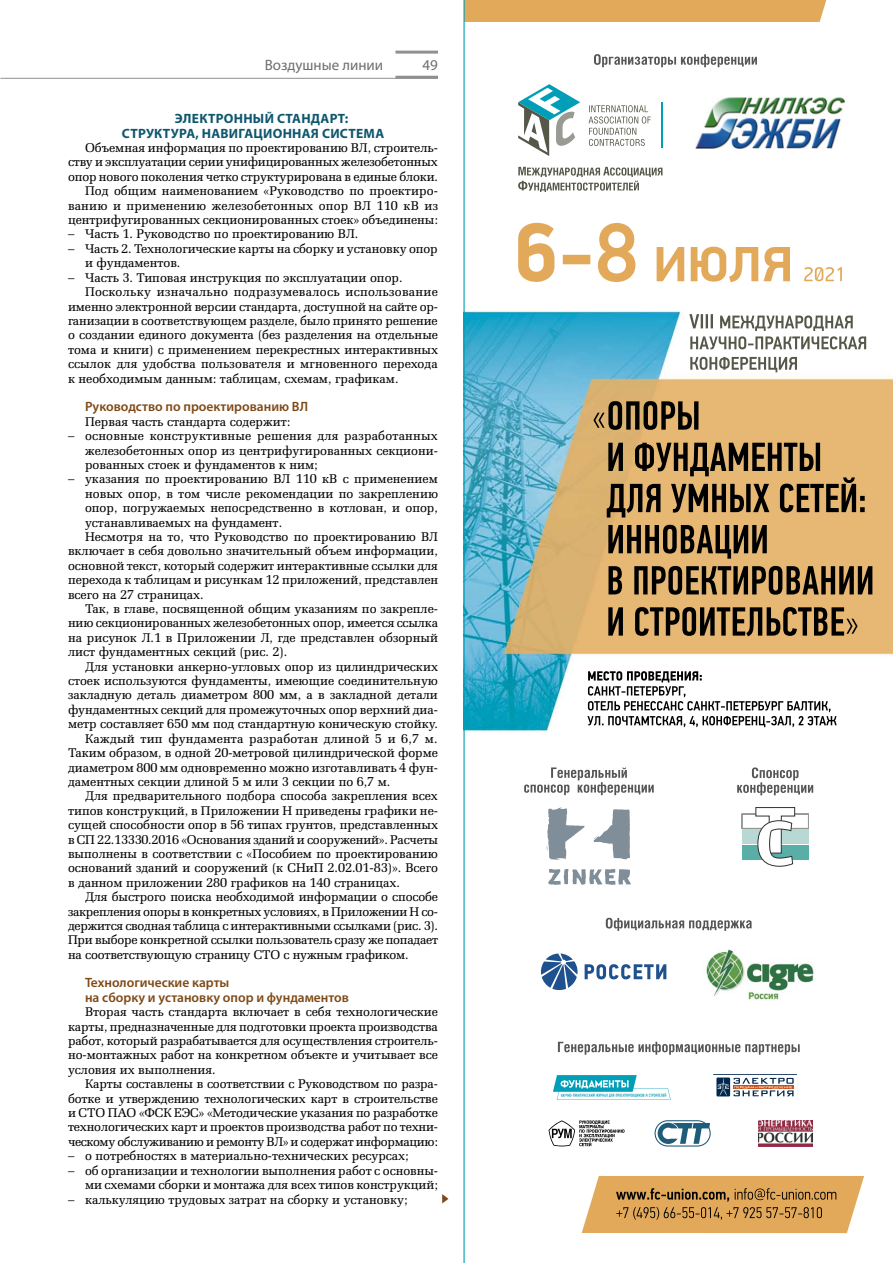
<style>
.page{position:relative;width:893px;height:1263px;background:#fff}
.page>*{position:absolute;margin:0;border:0;box-sizing:border-box;transform-origin:0 0}
.t1{font:15px "Myriad Pro";color:#6d6e6f}
.t2{font:600 13.5px/14.4px "Myriad Pro";color:#7e4917}
.t3{font:700 13.5px/14.4px "Myriad Pro";letter-spacing:.02em;color:#0f576e}
.t4{font:12.75px/14.4px "Zapf Elliptical 711 CBT v 1";color:#000;text-align:justify}
.t5{font:12.75px "Zapf Elliptical 711 CBT v 1";letter-spacing:-.02em;color:#000}
.t6{font:12.75px "Zapf Elliptical 711 CBT v 1";letter-spacing:.02em;color:#000}
</style>
<div class="page">
<hr style="left:0;top:78px;width:438px;height:1px;background:#8f9092">
<hr style="left:395px;top:51px;width:43px;height:3px;background:#8f9092">
<hr style="left:395px;top:76px;width:43px;height:3px;background:#8f9092">
<svg style="left:463px;top:0;width:430px;height:1263px"></svg>
<svg style="left:442px;top:1194px;width:6px;height:9px"></svg>
<p class="t1" style="left:265px;top:56px;width:120px">Воздушные линии</p>
<p class="t1" style="left:423px;top:56px;width:17px">49</p>
<p class="t3" style="left:122px;top:111px;width:264px;text-indent:53px">электронный стандарт: структура, навигационная система</p>
<p class="t4" style="left:68px;top:140px;width:372px;text-align:right">Объемная информация по проектированию ВЛ, строитель&shy;ству и эксплуатации серии унифицированных железобетонных опор нового поколения четко структурирована в единые блоки.<br>Под общим наименованием «Руководство по проектиро&shy;ванию и применению железобетонных опор ВЛ 110 кВ из центрифугированных секционированных стоек» объединены:</p>
<p class="t4" style="left:68px;top:227px;width:292px">– Часть 1. Руководство по проектированию ВЛ.</p>
<p class="t4" style="left:85px;top:241px;width:354px;text-indent:-17px">– Часть 2. Технологические карты на сборку и установку опор и фундаментов.</p>
<p class="t4" style="left:68px;top:270px;width:336px">– Часть 3. Типовая инструкция по эксплуатации опор.</p>
<p class="t6" style="left:85px;top:284px;width:354px">Поскольку изначально подразумевалось использование</p>
<p class="t4" style="left:68px;top:299px;width:371px">именно электронной версии стандарта, доступной на сайте ор-</p>
<p class="t4" style="left:68px;top:313px;width:371px">ганизации в соответствующем разделе, было принято решение</p>
<p class="t4" style="left:68px;top:328px;width:371px">о создании единого документа (без разделения на отдельные</p>
<p class="t4" style="left:68px;top:342px;width:371px">тома и книги) с применением перекрестных интерактивных</p>
<p class="t4" style="left:68px;top:357px;width:371px">ссылок для удобства пользователя и мгновенного перехода</p>
<p class="t4" style="left:68px;top:371px;width:332px">к необходимым данным: таблицам, схемам, графикам.</p>
<p class="t2" style="left:85px;top:399px;width:225px">Руководство по проектированию ВЛ</p>
<p class="t4" style="left:85px;top:414px;width:207px">Первая часть стандарта содержит:</p>
<p class="t4" style="left:85px;top:428px;width:354px;text-indent:-17px">– основные конструктивные решения для разработанных железобетонных опор из центрифугированных секциони&shy;рованных стоек и фундаментов к ним;</p>
<p class="t4" style="left:68px;top:472px;width:371px">– указания по проектированию ВЛ 110 кВ с применением</p>
<p class="t4" style="left:85px;top:486px;width:355px">новых опор, в том числе рекомендации по закреплению</p>
<p class="t4" style="left:85px;top:500px;width:354px">опор, погружаемых непосредственно в котлован, и опор,</p>
<p class="t4" style="left:85px;top:515px;width:199px">устанавливаемых на фундамент.</p>
<p class="t4" style="left:85px;top:529px;width:354px">Несмотря на то, что Руководство по проектированию ВЛ</p>
<p class="t4" style="left:68px;top:544px;width:371px">включает в себя довольно значительный объем информации,</p>
<p class="t4" style="left:68px;top:558px;width:371px">основной текст, который содержит интерактивные ссылки для</p>
<p class="t4" style="left:68px;top:573px;width:372px">перехода к таблицам и рисункам 12 приложений, представлен</p>
<p class="t4" style="left:68px;top:587px;width:137px">всего на 27 страницах.</p>
<p class="t4" style="left:85px;top:601px;width:354px">Так, в главе, посвященной общим указаниям по закрепле-</p>
<p class="t4" style="left:68px;top:616px;width:372px">нию секционированных железобетонных опор, имеется ссылка</p>
<p class="t4" style="left:68px;top:630px;width:371px">на рисунок Л.1 в Приложении Л, где представлен обзорный</p>
<p class="t4" style="left:68px;top:645px;width:221px">лист фундаментных секций (рис. 2).</p>
<p class="t4" style="left:85px;top:659px;width:354px">Для установки анкерно-угловых опор из цилиндрических</p>
<p class="t4" style="left:68px;top:673px;width:371px">стоек используются фундаменты, имеющие соединительную</p>
<p class="t4" style="left:68px;top:688px;width:371px">закладную деталь диаметром 800 мм, а в закладной детали</p>
<p class="t4" style="left:68px;top:702px;width:371px">фундаментных секций для промежуточных опор верхний диа-</p>
<p class="t4" style="left:68px;top:717px;width:371px">метр составляет 650 мм под стандартную коническую стойку.</p>
<p class="t4" style="left:85px;top:731px;width:354px">Каждый тип фундамента разработан длиной 5 и 6,7 м.</p>
<p class="t4" style="left:68px;top:745px;width:371px">Таким образом, в одной 20-метровой цилиндрической форме</p>
<p class="t4" style="left:68px;top:760px;width:371px">диаметром 800 мм одновременно можно изготавливать 4 фун-</p>
<p class="t4" style="left:68px;top:774px;width:324px">даментных секции длиной 5 м или 3 секции по 6,7 м.</p>
<p class="t4" style="left:85px;top:789px;width:354px">Для предварительного подбора способа закрепления всех</p>
<p class="t4" style="left:68px;top:803px;width:371px">типов конструкций, в Приложении Н приведены графики не-</p>
<p class="t4" style="left:68px;top:817px;width:371px">сущей способности опор в 56 типах грунтов, представленных</p>
<p class="t4" style="left:68px;top:832px;width:372px">в СП 22.13330.2016 «Основания зданий и сооружений». Расчеты</p>
<p class="t4" style="left:68px;top:846px;width:371px">выполнены в соответствии с «Пособием по проектированию</p>
<p class="t4" style="left:68px;top:861px;width:371px">оснований зданий и сооружений (к СНиП 2.02.01-83)». Всего</p>
<p class="t4" style="left:68px;top:875px;width:334px">в данном приложении 280 графиков на 140 страницах.</p>
<p class="t4" style="left:85px;top:889px;width:354px">Для быстрого поиска необходимой информации о способе</p>
<p class="t5" style="left:68px;top:904px;width:371px">закрепления опоры в конкретных условиях, в Приложении Н со-</p>
<p class="t5" style="left:68px;top:918px;width:371px">держится сводная таблица с интерактивными ссылками (рис. 3).</p>
<p class="t4" style="left:68px;top:933px;width:372px">При выборе конкретной ссылки пользователь сразу же попадает</p>
<p class="t4" style="left:68px;top:947px;width:342px">на соответствующую страницу СТО с нужным графиком.</p>
<p class="t2" style="left:85px;top:975px;width:265px">Технологические карты<br>на сборку и установку опор и фундаментов</p>
<p class="t4" style="left:68px;top:1004px;width:371px;text-indent:17px">Вторая часть стандарта включает в себя технологические карты, предназначенные для подготовки проекта производства работ, который разрабатывается для осуществления строитель&shy;но-монтажных работ на конкретном объекте и учитывает все условия их выполнения.</p>
<p class="t4" style="left:68px;top:1077px;width:371px;text-indent:17px">Карты составлены в соответствии с Руководством по разра&shy;ботке и утверждению технологических карт в строительстве и СТО ПАО «ФСК ЕЭС» «Методические указания по разработке технологических карт и проектов производства работ по техни&shy;ческому обслуживанию и ремонту ВЛ» и содержат информацию:</p>
<p class="t4" style="left:68px;top:1149px;width:342px">– о потребностях в материально-технических ресурсах;</p>
<p class="t4" style="left:68px;top:1163px;width:371px;text-align:right">– об организации и технологии выполнения работ с основны&shy;ми схемами сборки и монтажа для всех типов конструкций;</p>
<p class="t4" style="left:68px;top:1192px;width:341px">– калькуляцию трудовых затрат на сборку и установку;</p>
</div>
